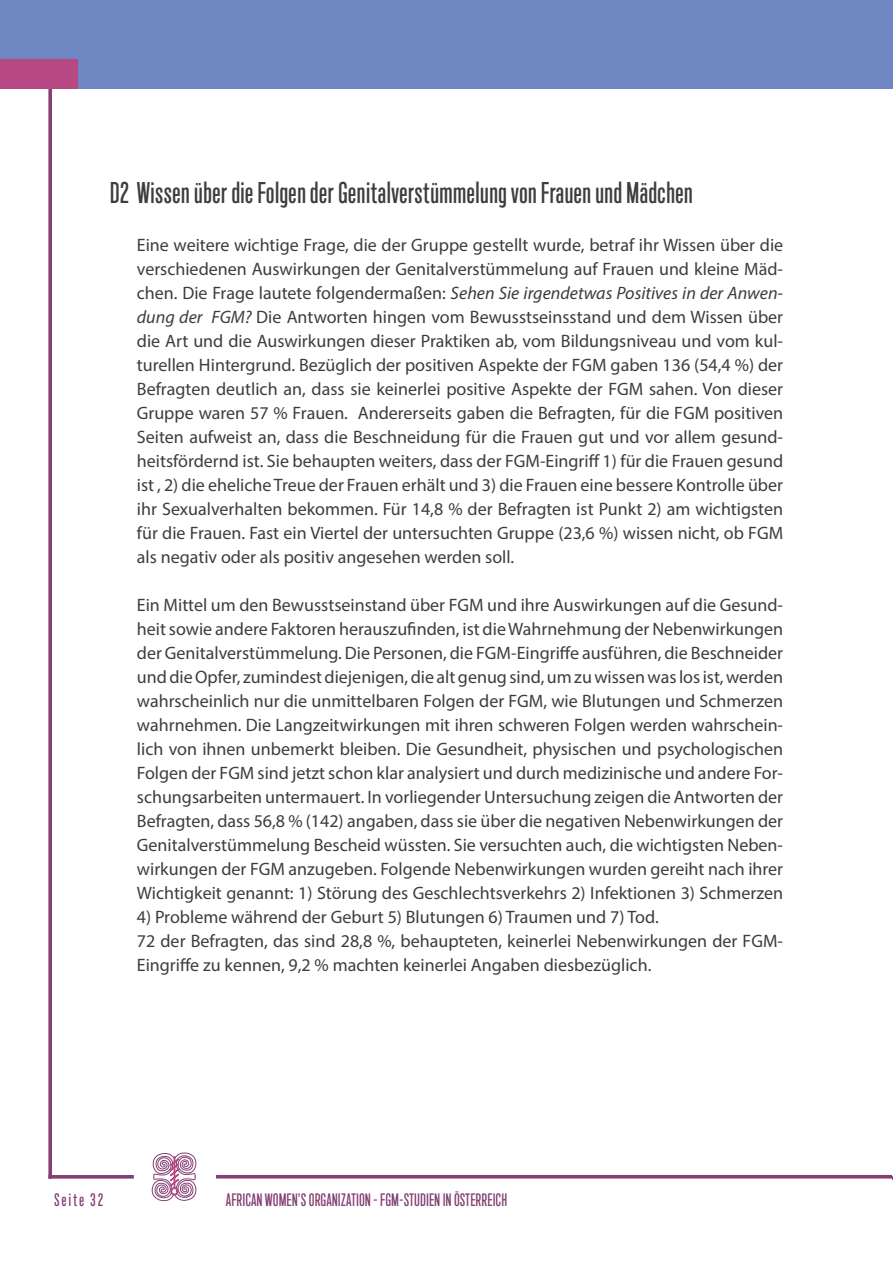
<style>
.page{position:relative;width:893px;height:1263px;background:#fff}
.page>*{position:absolute;margin:0;border:0;box-sizing:border-box;transform-origin:0 0}
.Überschrift_3{font:30px "Marsden S Medium";color:#3d3d3d}
.t1{font:18px/24px "Myriad Pro";color:#3d3d3d;text-align:justify}
.t2{font:18px "Marsden S Medium";color:#833f73}
.s1{font-style:italic}
</style>
<div class="page">
<div style="left:0;top:0;width:892px;height:89px;background:#6e86c1"></div>
<svg style="left:48px;top:89px;width:4px;height:1086px;background:#8f5281"></svg>
<hr style="left:216px;top:1175px;width:676px;height:3px;background:#833f73">
<hr style="left:48px;top:1175px;width:86px;height:3px;background:#833f73">
<div style="left:0;top:59px;width:78px;height:30px;background:#b74884"></div>
<svg style="left:152px;top:1152px;width:45px;height:49px"></svg>
<hr style="left:892px;top:0;width:1px;height:89px;background:#6e86c1">
<p class="Überschrift_3" style="left:110px;top:178px;width:585px">D2 Wissen über die Folgen der Genitalverstümmelung von Frauen und Mädchen</p>
<p class="t1" style="left:137px;top:233px;width:648px">Eine weitere wichtige Frage, die der Gruppe gestellt wurde, betraf ihr Wissen über die verschiedenen Auswirkungen der Genitalverstümmelung auf Frauen und kleine Mäd&shy;chen. Die Frage lautete folgendermaßen: <span class="s1">Sehen Sie irgendetwas Positives in der Anwen&shy;dung der FGM?</span> Die Antworten hingen vom Bewusstseinsstand und dem Wissen über die Art und die Auswirkungen dieser Praktiken ab, vom Bildungsniveau und vom kul&shy;turellen Hintergrund. Bezüglich der positiven Aspekte der FGM gaben 136 (54,4 %) der Befragten deutlich an, dass sie keinerlei positive Aspekte der FGM sahen. Von dieser Gruppe waren 57 % Frauen. Andererseits gaben die Befragten, für die FGM positiven Seiten aufweist an, dass die Beschneidung für die Frauen gut und vor allem gesund&shy;heitsfördernd ist. Sie behaupten weiters, dass der FGM-Eingriff 1) für die Frauen gesund ist , 2) die eheliche Treue der Frauen erhält und 3) die Frauen eine bessere Kontrolle über ihr Sexualverhalten bekommen. Für 14,8 % der Befragten ist Punkt 2) am wichtigsten für die Frauen. Fast ein Viertel der untersuchten Gruppe (23,6 %) wissen nicht, ob FGM als negativ oder als positiv angesehen werden soll.</p>
<p class="t1" style="left:137px;top:593px;width:648px">Ein Mittel um den Bewusstseinstand über FGM und ihre Auswirkungen auf die Gesund&shy;heit sowie andere Faktoren herauszufinden, ist die Wahrnehmung der Nebenwirkungen der Genitalverstümmelung. Die Personen, die FGM-Eingriffe ausführen, die Beschneider und die Opfer, zumindest diejenigen, die alt genug sind, um zu wissen was los ist, werden wahrscheinlich nur die unmittelbaren Folgen der FGM, wie Blutungen und Schmerzen wahrnehmen. Die Langzeitwirkungen mit ihren schweren Folgen werden wahrschein&shy;lich von ihnen unbemerkt bleiben. Die Gesundheit, physischen und psychologischen Folgen der FGM sind jetzt schon klar analysiert und durch medizinische und andere For&shy;schungsarbeiten untermauert. In vorliegender Untersuchung zeigen die Antworten der Befragten, dass 56,8 % (142) angaben, dass sie über die negativen Nebenwirkungen der Genitalverstümmelung Bescheid wüssten. Sie versuchten auch, die wichtigsten Neben&shy;wirkungen der FGM anzugeben. Folgende Nebenwirkungen wurden gereiht nach ihrer Wichtigkeit genannt: 1) Störung des Geschlechtsverkehrs 2) Infektionen 3) Schmerzen</p>
<p class="t1" style="left:137px;top:905px;width:523px">4) Probleme während der Geburt 5) Blutungen 6) Traumen und 7) Tod.</p>
<p class="t1" style="left:137px;top:929px;width:648px">72 der Befragten, das sind 28,8 %, behaupteten, keinerlei Nebenwirkungen der FGM-<br>Eingriffe zu kennen, 9,2 % machten keinerlei Angaben diesbezüglich.</p>
<p class="t2" style="left:54px;top:1190px;width:51px">Seite 32</p>
<p class="t2" style="left:226px;top:1191px;width:283px">AFRICAN WOMEN’S ORGANIZATION - FGM-STUDIEN IN ÖSTERREICH</p>
</div>
